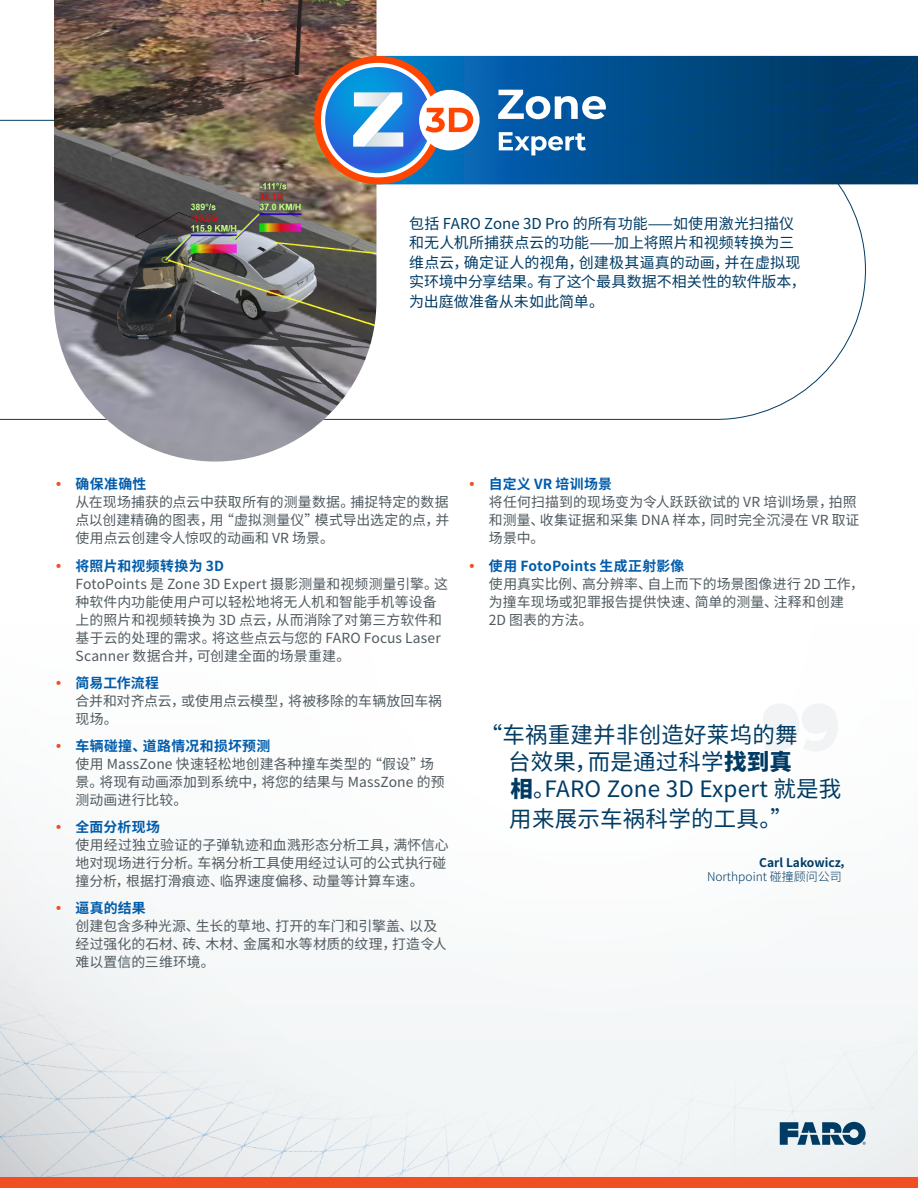
<style>
.page{position:relative;width:918px;height:1188px;background:#fff}
.page>*{position:absolute;margin:0;border:0;box-sizing:border-box;transform-origin:0 0}
.Header_1{font:22.5px/27px "Noto Sans CJ Ksc";letter-spacing:.01em;color:#003b64}
.Body_Text{font:15px/19.5px "Noto Sans CJ Ksc";letter-spacing:.005em;color:#003b64}
.t1{font:13.8px/18px "Noto Sans CJ Ksc";letter-spacing:.005em;color:#4f5a60}
.Header_1-2{font:300 12px/14.4px "Noto Sans CJ Ksc";color:#003b64}
.s1{font-weight:700;color:#005baa}
.s2{font-weight:900}
.s3{font-weight:700}
</style>
<div class="page">
<img style="left:0;top:851px;width:918px;height:326px">
<svg style="left:780px;top:1122px;width:86px;height:23px"></svg>
<div style="left:0;top:1177px;width:918px;height:11px;background:#f04e23"></div>
<svg style="left:0;top:120px;width:866px;height:300px"></svg>
<img style="left:54px;top:0;width:322px;height:462px">
<svg style="left:473px;top:56px;width:445px;height:128px;background:#004780"></svg>
<svg style="left:498px;top:90px;width:108px;height:29px"></svg>
<svg style="left:499px;top:132px;width:87px;height:23px"></svg>
<svg style="left:419px;top:90px;width:61px;height:60px"></svg>
<svg style="left:314px;top:56px;width:159px;height:128px"></svg>
<svg style="left:763px;top:704px;width:75px;height:47px"></svg>
<svg style="left:57px;top:906px;width:4px;height:4px"></svg>
<p class="Body_Text" style="left:409px;top:214px;width:398px">包括 FARO Zone 3D Pro 的所有功能——如使用激光扫描仪和无人机所捕获点云的功能——加上将照片和视频转换为三维点云，确定证人的视角，创建极其逼真的动画，并在虚拟现实环境中分享结果。有了这个最具数据不相关性的软件版本，为出庭做准备从未如此简单。</p>
<p class="t1" style="left:76px;top:476px;width:375px"><span class="s1">确保准确性<br></span>从在现场捕获的点云中获取所有的测量数据。捕捉特定的数据点以创建精确的图表，用“虚拟测量仪”模式导出选定的点，并使用点云创建令人惊叹的动画和 VR 场景。</p>
<p class="t1" style="left:76px;top:557px;width:374px"><span class="s1">将照片和视频转换为 3D<br></span>FotoPoints 是 Zone 3D Expert 摄影测量和视频测量引擎。这种软件内功能使用户可以轻松地将无人机和智能手机等设备上的照片和视频转换为 3D 点云，从而消除了对第三方软件和基于云的处理的需求。将这些点云与您的 FARO Focus Laser<br>Scanner 数据合并，可创建全面的场景重建。</p>
<p class="t1" style="left:76px;top:674px;width:368px"><span class="s1">简易工作流程<br></span>合并和对齐点云，或使用点云模型，将被移除的车辆放回车祸现场。</p>
<p class="t1" style="left:76px;top:737px;width:371px"><span class="s1">车辆碰撞、道路情况和损坏预测<br></span>使用 MassZone 快速轻松地创建各种撞车类型的“假设”场景。将现有动画添加到系统中，将您的结果与 MassZone 的预测动画进行比较。</p>
<p class="t1" style="left:76px;top:818px;width:375px"><span class="s1">全面分析现场<br></span>使用经过独立验证的子弹轨迹和血溅形态分析工具，满怀信心地对现场进行分析。车祸分析工具使用经过认可的公式执行碰撞分析，根据打滑痕迹、临界速度偏移、动量等计算车速。</p>
<p class="t1" style="left:76px;top:900px;width:373px"><span class="s1">逼真的结果<br></span>创建包含多种光源、生长的草地、打开的车门和引擎盖、以及经过强化的石材、砖、木材、金属和水等材质的纹理，打造令人难以置信的三维环境。</p>
<p class="t1" style="left:489px;top:476px;width:372px"><span class="s1">自定义 VR 培训场景<br></span>将任何扫描到的现场变为令人跃跃欲试的 VR 培训场景，拍照和测量、收集证据和采集 DNA 样本，同时完全沉浸在 VR 取证场景中。</p>
<p class="t1" style="left:489px;top:557px;width:376px"><span class="s1">使用 FotoPoints 生成正射影像<br></span>使用真实比例、高分辨率、自上而下的场景图像进行 2D 工作，为撞车现场或犯罪报告提供快速、简单的测量、注释和创建<br>2D 图表的方法。</p>
<p class="Header_1" style="left:508px;top:722px;width:335px;text-indent:-28px">“车祸重建并非创造好莱坞的舞<br>台效果，而是通过科学<span class="s2">找到真<br>相</span>。FARO Zone 3D Expert 就是我</p>
<p class="Header_1" style="left:509px;top:806px;width:285px">用来展示车祸科学的工具。”</p>
<p class="Header_1-2" style="left:707px;top:856px;width:146px;text-indent:52px"><span class="s3">Carl Lakowicz，<br></span>Northpoint 碰撞顾问公司</p>
</div>
